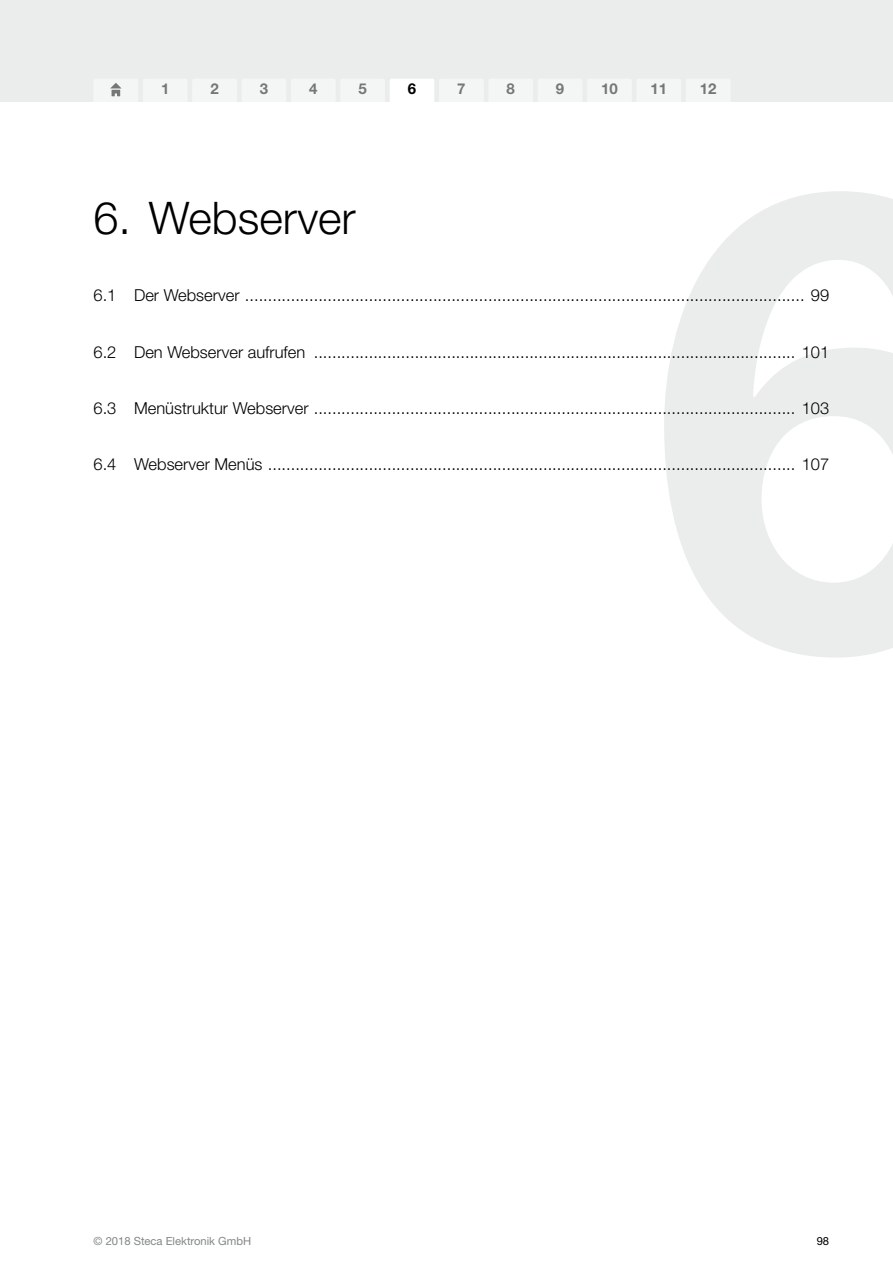
<style>
.page{position:relative;width:893px;height:1263px;background:#fff}
.page>*{position:absolute;margin:0;border:0;box-sizing:border-box;transform-origin:0 0}
.t1{font:300 45px "Helvetica Neue LTW1 G";color:#000}
.t2{font:300 16.5px "Helvetica Neue LTW1 G";color:#000}
.t3{font:700 15px "Helvetica Neue LTW1 G";color:#000}
.t4{font:11.25px "Helvetica Neue LTW1 G";color:#828787}
.t5{font:11.25px "Helvetica Neue LTW1 G";color:#000}
</style>
<div class="page">
<div style="left:0;top:0;width:893px;height:102px;background:#ebeded"></div>
<div style="left:94px;top:79px;width:44px;height:36px;background:#f4f5f5;border-radius:2px"></div>
<svg style="left:110px;top:83px;width:11px;height:13px"></svg>
<div style="left:192px;top:79px;width:45px;height:36px;background:#f4f5f5;border-radius:2px"></div>
<div style="left:242px;top:79px;width:44px;height:36px;background:#f4f5f5;border-radius:2px"></div>
<div style="left:291px;top:79px;width:45px;height:36px;background:#f4f5f5;border-radius:2px"></div>
<div style="left:340px;top:79px;width:45px;height:36px;background:#f4f5f5;border-radius:2px"></div>
<div style="left:390px;top:79px;width:44px;height:36px;background:#fff;border-radius:2px"></div>
<div style="left:439px;top:79px;width:45px;height:36px;background:#f4f5f5;border-radius:2px"></div>
<div style="left:488px;top:79px;width:45px;height:36px;background:#f4f5f5;border-radius:2px"></div>
<div style="left:538px;top:79px;width:44px;height:36px;background:#f4f5f5;border-radius:2px"></div>
<div style="left:587px;top:79px;width:45px;height:36px;background:#f4f5f5;border-radius:2px"></div>
<div style="left:636px;top:79px;width:45px;height:36px;background:#f4f5f5;border-radius:2px"></div>
<div style="left:686px;top:79px;width:44px;height:36px;background:#f4f5f5;border-radius:2px"></div>
<div style="left:143px;top:79px;width:45px;height:36px;background:#f4f5f5;border-radius:2px"></div>
<p class="t3" style="left:161px;top:79px;width:10px">1</p>
<p class="t3" style="left:210px;top:79px;width:10px">2</p>
<p class="t3" style="left:260px;top:79px;width:10px">3</p>
<p class="t3" style="left:309px;top:79px;width:10px">4</p>
<p class="t3" style="left:358px;top:79px;width:10px">5</p>
<p class="t3" style="left:408px;top:79px;width:10px">6</p>
<p class="t3" style="left:457px;top:79px;width:10px">7</p>
<p class="t3" style="left:507px;top:79px;width:10px">8</p>
<p class="t3" style="left:556px;top:79px;width:10px">9</p>
<p class="t3" style="left:601px;top:79px;width:18px">10</p>
<p class="t3" style="left:650px;top:79px;width:18px">11</p>
<p class="t3" style="left:700px;top:79px;width:18px">12</p>
<p class="t1" style="left:94px;top:190px;width:264px">6. Webserver</p>
<p class="t2" style="left:94px;top:285px;width:737px">6.1 Der Webserver .......................................................................................................................... 99</p>
<p class="t2" style="left:94px;top:342px;width:737px">6.2 Den Webserver aufrufen ......................................................................................................... 101</p>
<p class="t2" style="left:94px;top:398px;width:737px">6.3 Menüstruktur Webserver ......................................................................................................... 103</p>
<p class="t2" style="left:94px;top:454px;width:737px">6.4 Webserver Menüs ................................................................................................................... 107</p>
<p class="t4" style="left:94px;top:1234px;width:159px">© 2018 Steca Elektronik GmbH</p>
<p class="t5" style="left:817px;top:1234px;width:14px">98</p>
</div>
